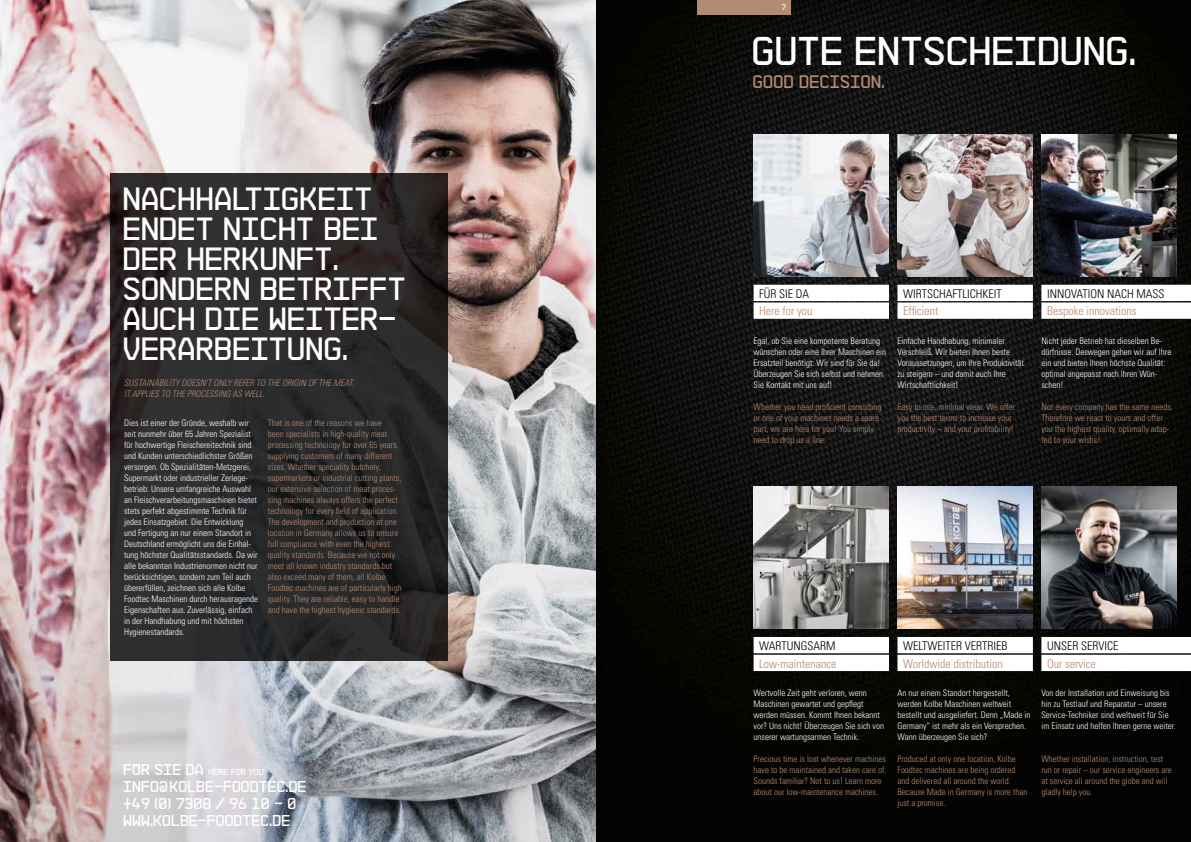
<style>
.page{position:relative;width:1191px;height:842px;background:#fff}
.page>*{position:absolute;margin:0;border:0;box-sizing:border-box;transform-origin:0 0}
.t1{font:40px "NB55 MS";color:#fff}
.t2{font:32px/30px "NB55 MS";color:#fff}
.t3{font:18px "NB55 MS";color:#b38b73}
.t4{font:15.7px/17px "NB55 MS";color:#fff}
.t5{font:300 condensed 12px "Univers";color:#000}
.t6{font:300 condensed 12px "Univers";color:#b38b73}
.t7{font:300 condensed 9px/11px "Univers";color:#fff}
.t8{font:300 condensed 9px/11px "Univers";color:#b38b73}
.t9{font:italic 300 condensed 9px/11px "Univers";color:#b38b73}
.t10{font:8.8px "NB55 MS";color:#fff}
.t11{font:8px "NB55 MS";color:#fff}
.s1{font-size:15.7px}
</style>
<div class="page">
<img style="left:595px;top:0;width:596px;height:842px">
<img style="left:0;top:0;width:595px;height:842px">
<img style="left:897px;top:134px;width:136px;height:142px">
<img style="left:1041px;top:134px;width:135px;height:142px">
<img style="left:753px;top:487px;width:136px;height:141px">
<img style="left:1041px;top:487px;width:135px;height:141px">
<div style="left:753px;top:285px;width:136px;height:16px;background:#fff"></div>
<div style="left:753px;top:302px;width:136px;height:17px;background:#fff"></div>
<div style="left:753px;top:637px;width:136px;height:16px;background:#fff"></div>
<div style="left:753px;top:655px;width:136px;height:16px;background:#fff"></div>
<div style="left:897px;top:637px;width:136px;height:16px;background:#fff"></div>
<div style="left:897px;top:655px;width:136px;height:16px;background:#fff"></div>
<div style="left:1041px;top:637px;width:150px;height:16px;background:#fff"></div>
<div style="left:1041px;top:655px;width:150px;height:16px;background:#fff"></div>
<div style="left:897px;top:285px;width:136px;height:16px;background:#fff"></div>
<div style="left:897px;top:302px;width:136px;height:17px;background:#fff"></div>
<div style="left:1041px;top:285px;width:150px;height:16px;background:#fff"></div>
<div style="left:1041px;top:302px;width:150px;height:17px;background:#fff"></div>
<svg style="left:110px;top:173px;width:337px;height:488px;background:#2a2829"></svg>
<img style="left:753px;top:134px;width:136px;height:142px">
<div style="left:697px;top:0;width:93px;height:14px;background:#b38b73"></div>
<img style="left:897px;top:487px;width:136px;height:141px">
<h2 class="t2" style="left:124px;top:182px;width:285px">NACHHALTIGKEIT<br>ENDET NICHT BEI<br>DER HERKUNFT.<br>SONDERN BETRIFFT<br>AUCH DIE WEITER-<br>VERARBEITUNG.</h2>
<p class="t9" style="left:124px;top:378px;width:232px">SUSTAINABILITY DOESN‘T ONLY REFER TO THE ORIGIN OF THE MEAT.<br>IT APPLIES TO THE PROCESSING AS WELL.</p>
<p class="t8" style="left:268px;top:417px;width:135px">That is one of the reasons we have<br>been specialists in high-quality meat processing technology for over 65 years, supplying customers of many different sizes. Whether speciality butchery, supermarkets or industrial cutting plants, our extensive selection of meat proces&shy;sing machines always offers the perfect technology for every field of application.<br>The development and production at one location in Germany allows us to ensure full compliance with even the highest quality standards. Because we not only meet all known industry standards but also exceed many of them, all Kolbe Foodtec machines are of particularly high quality. They are reliable, easy to handle and have the highest hygienic standards.</p>
<p class="t7" style="left:124px;top:417px;width:135px">Dies ist einer der Gründe, weshalb wir seit nunmehr über 65 Jahren Spezialist für hochwertige Fleischereitechnik sind und Kunden unterschiedlichster Größen versorgen. Ob Spezialitäten-Metzgerei, Supermarkt oder industrieller Zerlege&shy;betrieb: Unsere umfangreiche Auswahl an Fleischverarbeitungsmaschinen bietet stets perfekt abgestimmte Technik für jedes Einsatzgebiet. Die Entwicklung<br>und Fertigung an nur einem Standort in Deutschland ermöglicht uns die Einhal&shy;tung höchster Qualitätsstandards. Da wir alle bekannten Industrienormen nicht nur berücksichtigen, sondern zum Teil auch übererfüllen, zeichnen sich alle Kolbe Foodtec Maschinen durch herausragende Eigenschaften aus. Zuverlässig, einfach in der Handhabung und mit höchsten Hygienestandards.</p>
<p class="t10" style="left:124px;top:767px;width:141px"><span class="s1">FÜR SIE DA</span> HERE FOR YOU</p>
<h3 class="t4" style="left:124px;top:777px;width:185px">INFO@KOLBE-FOODTEC.DE +49 (0) 7308 / 96 10 - 0<br>WWW.KOLBE-FOODTEC.DE</h3>
<p class="t11" style="left:782px;top:2px;width:6px">7</p>
<h1 class="t1" style="left:753px;top:27px;width:386px">GUTE ENTSCHEIDUNG.</h1>
<h3 class="t3" style="left:753px;top:71px;width:133px">GOOD DECISION.</h3>
<h3 class="t5" style="left:759px;top:286px;width:52px">FÜR SIE DA</h3>
<h3 class="t6" style="left:759px;top:304px;width:55px">Here for you</h3>
<p class="t7" style="left:753px;top:336px;width:134px">Egal, ob Sie eine kompetente Beratung wünschen oder eine Ihrer Maschinen ein Ersatzteil benötigt: Wir sind für Sie da!<br>Überzeugen Sie sich selbst und nehmen Sie Kontakt mit uns auf!</p>
<p class="t8" style="left:753px;top:402px;width:129px">Whether you need proficient consulting or one of your machines needs a spare part, we are here for you! You simply need to drop us a line.</p>
<h3 class="t5" style="left:903px;top:286px;width:100px">WIRTSCHAFTLICHKEIT</h3>
<h3 class="t6" style="left:903px;top:304px;width:37px">Efficient</h3>
<p class="t7" style="left:897px;top:336px;width:128px">Einfache Handhabung, minimaler<br>Verschleiß. Wir bieten Ihnen beste<br>Voraussetzungen, um Ihre Produktivität zu steigern – und damit auch Ihre<br>Wirtschaftlichkeit!</p>
<p class="t8" style="left:897px;top:402px;width:119px">Easy to use, minimal wear. We offer you the best terms to increase your productivity – and your profitability!</p>
<h3 class="t5" style="left:1047px;top:286px;width:119px">INNOVATION NACH MASS</h3>
<h3 class="t6" style="left:1047px;top:304px;width:91px">Bespoke innovations</h3>
<p class="t7" style="left:1041px;top:336px;width:131px">Nicht jeder Betrieb hat dieselben Be&shy;dürfnisse. Deswegen gehen wir auf Ihre ein und bieten Ihnen höchste Qualität: optimal angepasst nach Ihren Wün&shy;schen!</p>
<p class="t8" style="left:1041px;top:402px;width:133px">Not every company has the same needs.<br>Therefore we react to yours and offer you the highest quality, optimally adap&shy;ted to your wishs!</p>
<h3 class="t5" style="left:759px;top:638px;width:78px">WARTUNGSARM</h3>
<h3 class="t6" style="left:759px;top:656px;width:79px">Low-maintenance</h3>
<p class="t7" style="left:753px;top:688px;width:132px">Wertvolle Zeit geht verloren, wenn Maschinen gewartet und gepflegt werden müssen. Kommt Ihnen bekannt vor? Uns nicht! Überzeugen Sie sich von unserer wartungsarmen Technik.</p>
<p class="t8" style="left:753px;top:754px;width:134px">Precious time is lost whenever machines have to be maintained and taken care of.<br>Sounds familiar? Not to us! Learn more about our low-maintenance machines.</p>
<h3 class="t5" style="left:903px;top:638px;width:106px">WELTWEITER VERTRIEB</h3>
<h3 class="t6" style="left:903px;top:656px;width:101px">Worldwide distribution</h3>
<p class="t7" style="left:897px;top:688px;width:134px">An nur einem Standort hergestellt, werden Kolbe Maschinen weltweit bestellt und ausgeliefert. Denn „Made in Germany“ ist mehr als ein Versprechen.<br>Wann überzeugen Sie sich?</p>
<p class="t8" style="left:897px;top:754px;width:131px">Produced at only one location, Kolbe<br>Foodtec machines are being ordered and delivered all around the world.<br>Because Made in Germany is more than just a promise.</p>
<h3 class="t5" style="left:1047px;top:638px;width:73px">UNSER SERVICE</h3>
<h3 class="t6" style="left:1047px;top:656px;width:50px">Our service</h3>
<p class="t7" style="left:1041px;top:688px;width:136px">Von der Installation und Einweisung bis hin zu Testlauf und Reparatur – unsere Service-Techniker sind weltweit für Sie im Einsatz und helfen Ihnen gerne weiter.</p>
<p class="t8" style="left:1041px;top:754px;width:132px">Whether installation, instruction, test run or repair – our service engineers are at service all around the globe and will gladly help you.</p>
</div>
